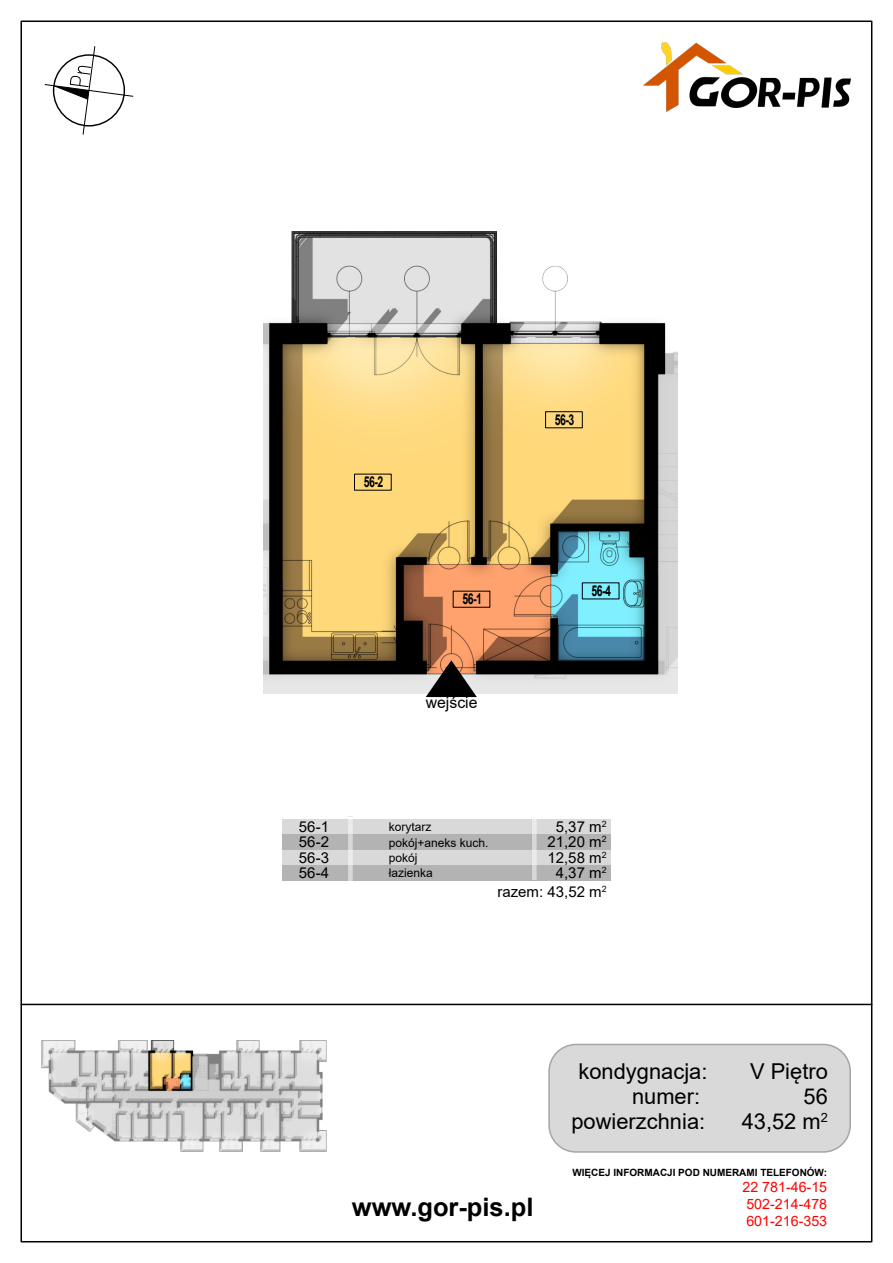
<style>
.page{position:relative;width:893px;height:1263px;background:#fff}
.page>*{position:absolute;margin:0;border:0;box-sizing:border-box;transform-origin:0 0}
.t1{font:700 25.5px "Arial";color:#000}
.t2{font:21.9px "Arial";color:#000}
.t3{font:15.75px "Arial";color:#000}
.t4{font:15px "Arial";color:#000}
.t5{font:700 15px "Arial";letter-spacing:-.05em;color:#000;scale:.7 1}
.t6{font:14.25px/16.6px "Arial";color:#f00;text-align:justify}
.t7{font:12px/15.3px "Arial";color:#000}
.t8{font:700 9.9px "Arial";color:#000}
</style>
<div class="page">
<img style="left:643px;top:42px;width:207px;height:70px">
<svg style="left:44px;top:46px;width:90px;height:89px"></svg>
<hr style="left:21px;top:1004px;width:851px;height:1px;background:#000">
<img style="left:41px;top:1041px;width:286px;height:110px">
<img style="left:263px;top:232px;width:415px;height:462px">
<svg style="left:426px;top:660px;width:51px;height:37px;background:#6b5447"></svg>
<div style="left:282px;top:819px;width:329px;height:15px;background:#d9d9d9"></div>
<div style="left:282px;top:834px;width:329px;height:16px;background:#b3b3b3"></div>
<div style="left:282px;top:850px;width:329px;height:15px;background:#d9d9d9"></div>
<div style="left:282px;top:865px;width:329px;height:16px;background:#b3b3b3"></div>
<img style="left:349px;top:819px;width:187px;height:62px">
<div style="left:548px;top:1044px;width:303px;height:109px;background:#d9d9d9;border:2px solid #a5a5a5;border-radius:27px"></div>
<div style="left:545px;top:411px;width:38px;height:17px;border:1px solid #000"></div>
<p class="t5" style="left:364px;top:476px;width:29px">56-2</p>
<p class="t5" style="left:462px;top:593px;width:29px">56-1</p>
<p class="t3" style="left:426px;top:697px;width:53px">wejście</p>
<p class="t5" style="left:555px;top:414px;width:29px">56-3</p>
<p class="t5" style="left:592px;top:585px;width:29px">56-4</p>
<p class="t4" style="left:299px;top:821px;width:32px">56-1</p>
<p class="t4" style="left:556px;top:821px;width:52px">5,37 m<sup>2</sup></p>
<p class="t7" style="left:389px;top:820px;width:44px">korytarz</p>
<p class="t4" style="left:299px;top:836px;width:32px">56-2</p>
<p class="t4" style="left:547px;top:836px;width:61px">21,20 m<sup>2</sup></p>
<p class="t4" style="left:299px;top:852px;width:32px">56-3</p>
<p class="t4" style="left:547px;top:852px;width:61px">12,58 m<sup>2</sup></p>
<p class="t7" style="left:389px;top:836px;width:101px">pokój+aneks kuch.</p>
<p class="t7" style="left:389px;top:851px;width:46px">pokój łazienka</p>
<p class="t4" style="left:299px;top:867px;width:32px">56-4</p>
<p class="t4" style="left:556px;top:867px;width:52px">4,37 m<sup>2</sup></p>
<p class="t4" style="left:497px;top:886px;width:111px">razem: 43,52 m<sup>2</sup></p>
<h1 class="t1" style="left:352px;top:1198px;width:183px">www.gor-pis.pl</h1>
<h2 class="t2" style="left:578px;top:1063px;width:130px">kondygnacja:</h2>
<h2 class="t2" style="left:750px;top:1063px;width:79px">V Piętro</h2>
<h2 class="t2" style="left:632px;top:1088px;width:70px">numer:</h2>
<h2 class="t2" style="left:803px;top:1088px;width:26px">56</h2>
<h2 class="t2" style="left:571px;top:1113px;width:135px">powierzchnia:</h2>
<h2 class="t2" style="left:742px;top:1113px;width:88px">43,52 m<sup>2</sup></h2>
<p class="t8" style="left:572px;top:1168px;width:256px">WIĘCEJ INFORMACJI POD NUMERAMI TELEFONÓW:</p>
<p class="t6" style="left:742px;top:1180px;width:86px">22 781-46-15<br>502-214-478<br>601-216-353</p>
</div>
